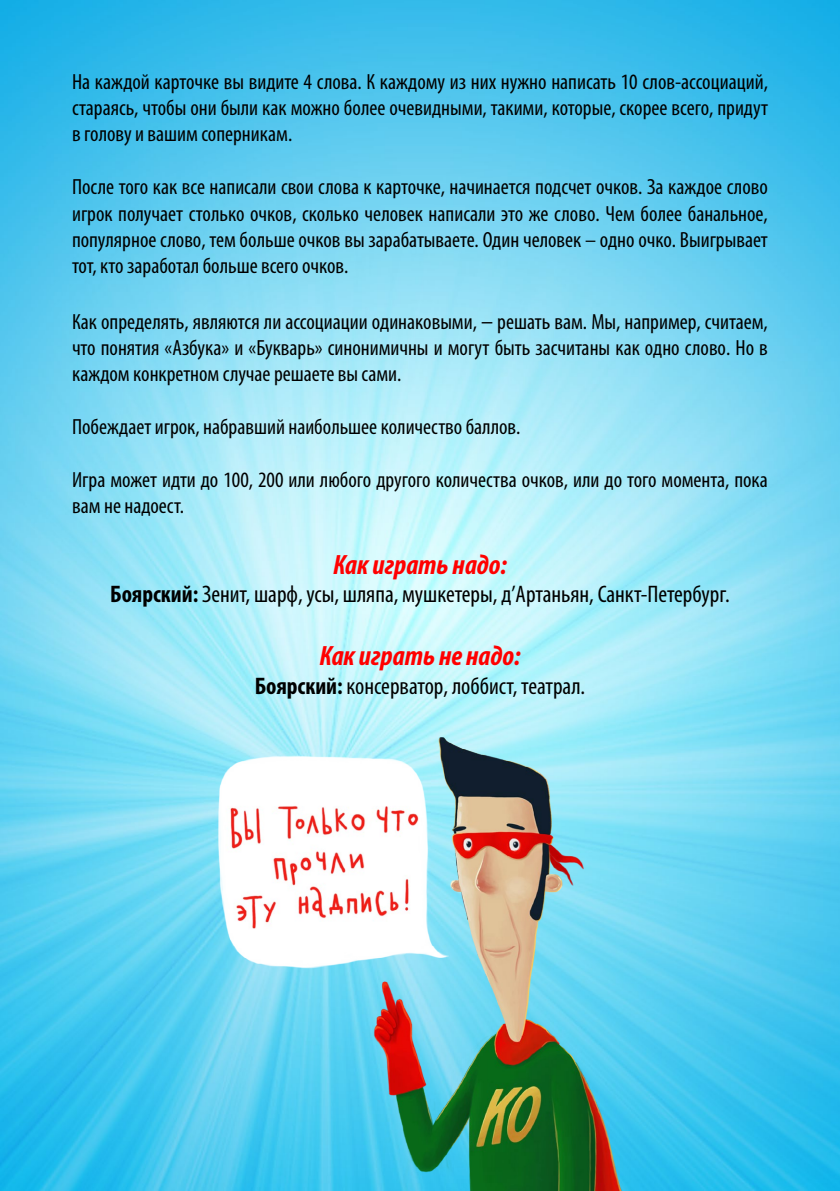
<style>
.page{position:relative;width:840px;height:1191px;background:#fff}
.page>*{position:absolute;margin:0;border:0;box-sizing:border-box;transform-origin:0 0}
.t1{font:italic 700 condensed 28px "Myriad Pro";color:#f00}
.t2{font:condensed 24px "Myriad Pro";color:#000}
.t3{font:condensed 22px/26.4px "Myriad Pro";color:#000;text-align:justify}
.s1{font-size:24px}
.s2{font-weight:700}
</style>
<div class="page">
<img style="left:0;top:0;width:839px;height:1190px">
<img style="left:218px;top:737px;width:403px;height:453px">
<p class="t3" style="left:72px;top:68px;width:697px">На каждой карточке вы видите 4 слова. К каждому из них нужно написать 10 слов-ассоциаций, стараясь, чтобы они были как можно более очевидными, такими, которые, скорее всего, придут в голову и вашим соперникам.</p>
<p class="t3" style="left:72px;top:173px;width:697px">После того как все написали свои слова к карточке, начинается подсчет очков. За каждое слово игрок получает столько очков, сколько человек написали это же слово. Чем более банальное, популярное слово, тем больше очков вы зарабатываете. Один человек – одно очко. Выигрывает тот, кто заработал больше всего очков.</p>
<p class="t3" style="left:72px;top:308px;width:697px">Как определять, являются ли ассоциации одинаковыми, <span class="s1">–</span> решать вам. Мы, например, считаем, что понятия «Азбука» и «Букварь» синонимичны и могут быть засчитаны как одно слово. Но в каждом конкретном случае решаете вы сами.</p>
<p class="t3" style="left:72px;top:413px;width:449px">Побеждает игрок, набравший наибольшее количество баллов.</p>
<p class="t3" style="left:72px;top:466px;width:697px">Игра может идти до 100, 200 или любого другого количества очков, или до того момента, пока вам не надоест.</p>
<p class="t1" style="left:333px;top:547px;width:175px">Как играть надо:</p>
<p class="t2" style="left:110px;top:580px;width:620px"><span class="s2">Боярский:</span> Зенит, шарф, усы, шляпа, мушкетеры, д’Артаньян, Санкт-Петербург.</p>
<p class="t1" style="left:319px;top:638px;width:202px">Как играть не надо:</p>
<p class="t2" style="left:254px;top:671px;width:332px"><span class="s2">Боярский:</span> консерватор, лоббист, театрал.</p>
</div>
